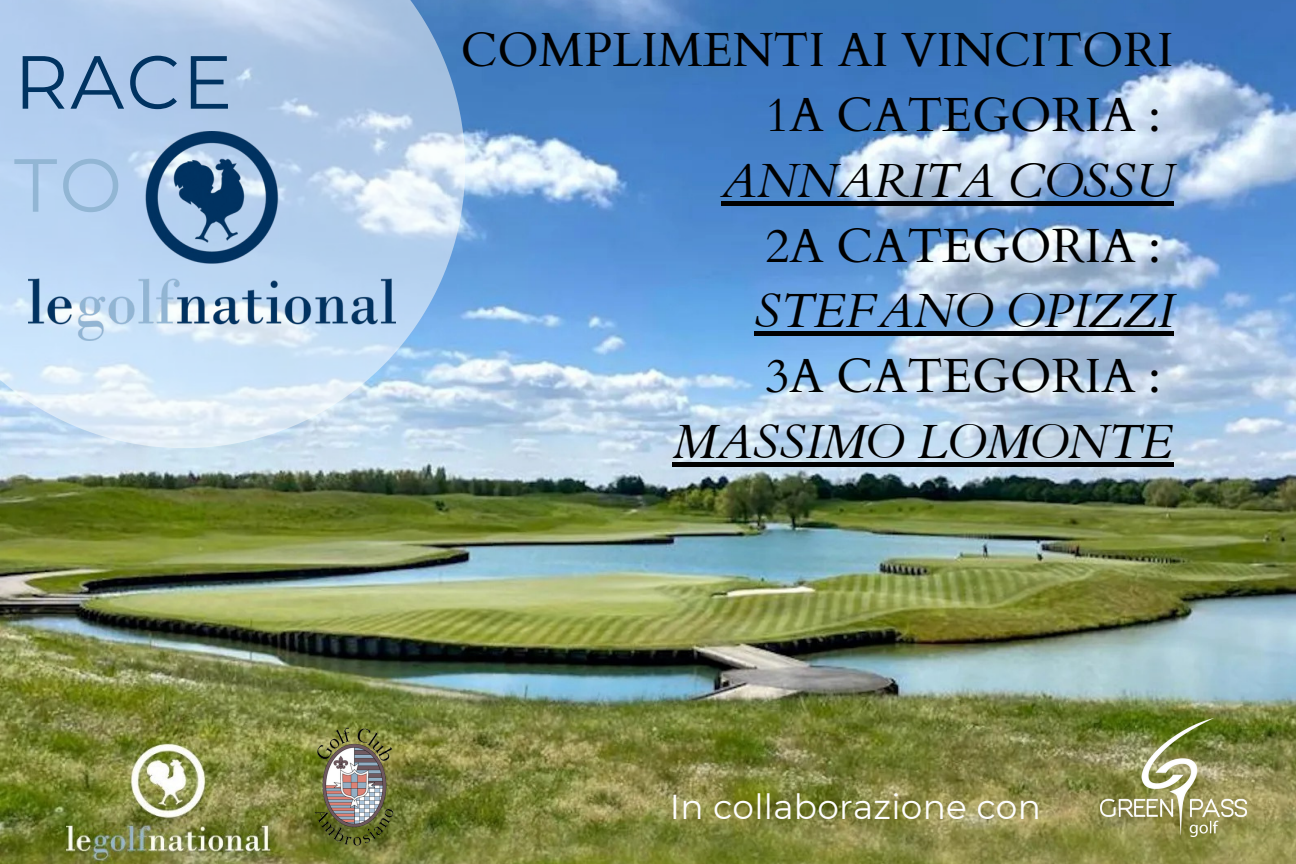
<style>
.page{position:relative;width:1296px;height:864px;background:#fff}
.page>*{position:absolute;margin:0;border:0;box-sizing:border-box;transform-origin:0 0}
.t1{font:75px/102.9px "Montserrat";letter-spacing:.025em;color:#003361}
.t2{font:48px "Cardo";color:#000}
.t3{font:italic 48px "Cardo";color:#000}
.t4{font:34.2px "Montserrat";letter-spacing:.005em;color:#fefefe}
.s1{color:#92b6d4}
</style>
<div class="page">
<img style="left:0;top:0;width:1296px;height:864px">
<img style="left:1101px;top:719px;width:145px;height:117px">
<svg style="left:0;top:0;width:465px;height:448px;background:#bbd4ee"></svg>
<img style="left:29px;top:131px;width:366px;height:210px">
<img style="left:305px;top:721px;width:99px;height:131px">
<div style="left:721px;top:201px;width:452px;height:5px;background:#000"></div>
<hr style="left:754px;top:332px;width:419px;height:4px;background:#000">
<div style="left:672px;top:462px;width:501px;height:5px;background:#000"></div>
<p class="t1" style="left:14px;top:30px;width:220px">RACE<br><span class="s1">TO</span></p>
<p class="t2" style="left:461px;top:19px;width:714px">COMPLIMENTI AI VINCITORI</p>
<p class="t2" style="left:765px;top:84px;width:397px">1A CATEGORIA :</p>
<p class="t3" style="left:721px;top:149px;width:454px">ANNARITA COSSU</p>
<p class="t2" style="left:765px;top:214px;width:397px">2A CATEGORIA :</p>
<p class="t3" style="left:754px;top:280px;width:421px">STEFANO OPIZZI</p>
<p class="t2" style="left:765px;top:345px;width:397px">3A CATEGORIA :</p>
<p class="t3" style="left:672px;top:410px;width:503px">MASSIMO LOMONTE</p>
<p class="t4" style="left:670px;top:786px;width:373px">In collaborazione con</p>
</div>
